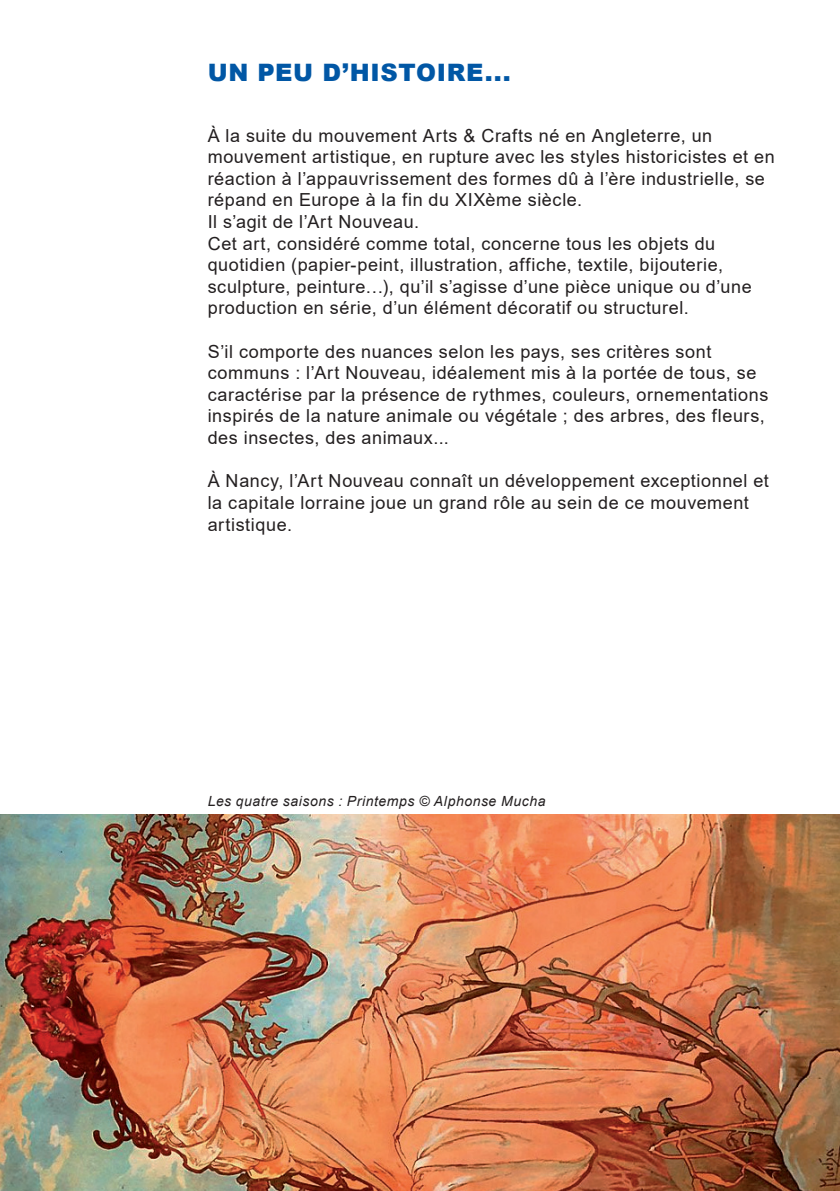
<style>
.page{position:relative;width:840px;height:1191px;background:#fff}
.page>*{position:absolute;margin:0;border:0;box-sizing:border-box;transform-origin:0 0}
.t1{font:900 24px "Arial";letter-spacing:.025em;color:#0157a5}
.t2{font:18px/21.6px "Arial";letter-spacing:.03em;color:#231f20}
.t3{font:italic 14px "Arial";letter-spacing:.04em;color:#231f20}
</style>
<div class="page">
<img style="left:0;top:814px;width:839px;height:377px">
<h1 class="t1" style="left:207px;top:55px;width:304px">UN PEU D’HISTOIRE...</h1>
<p class="t2" style="left:207px;top:124px;width:568px">À la suite du mouvement Arts &amp; Crafts né en Angleterre, un mouvement artistique, en rupture avec les styles historicistes et en réaction à l’appauvrissement des formes dû à l’ère industrielle, se répand en Europe à la fin du XIXème siècle.<br>Il s’agit de l’Art Nouveau.<br>Cet art, considéré comme total, concerne tous les objets du quotidien (papier-peint, illustration, affiche, textile, bijouterie, sculpture, peinture…), qu’il s’agisse d’une pièce unique ou d’une production en série, d’un élément décoratif ou structurel.</p>
<p class="t2" style="left:207px;top:340px;width:562px">S’il comporte des nuances selon les pays, ses critères sont communs : l’Art Nouveau, idéalement mis à la portée de tous, se caractérise par la présence de rythmes, couleurs, ornementations inspirés de la nature animale ou végétale ; des arbres, des fleurs, des insectes, des animaux...</p>
<p class="t2" style="left:207px;top:470px;width:562px">À Nancy, l’Art Nouveau connaît un développement exceptionnel et la capitale lorraine joue un grand rôle au sein de ce mouvement artistique.</p>
<p class="t3" style="left:207px;top:792px;width:339px">Les quatre saisons : Printemps © Alphonse Mucha</p>
</div>
